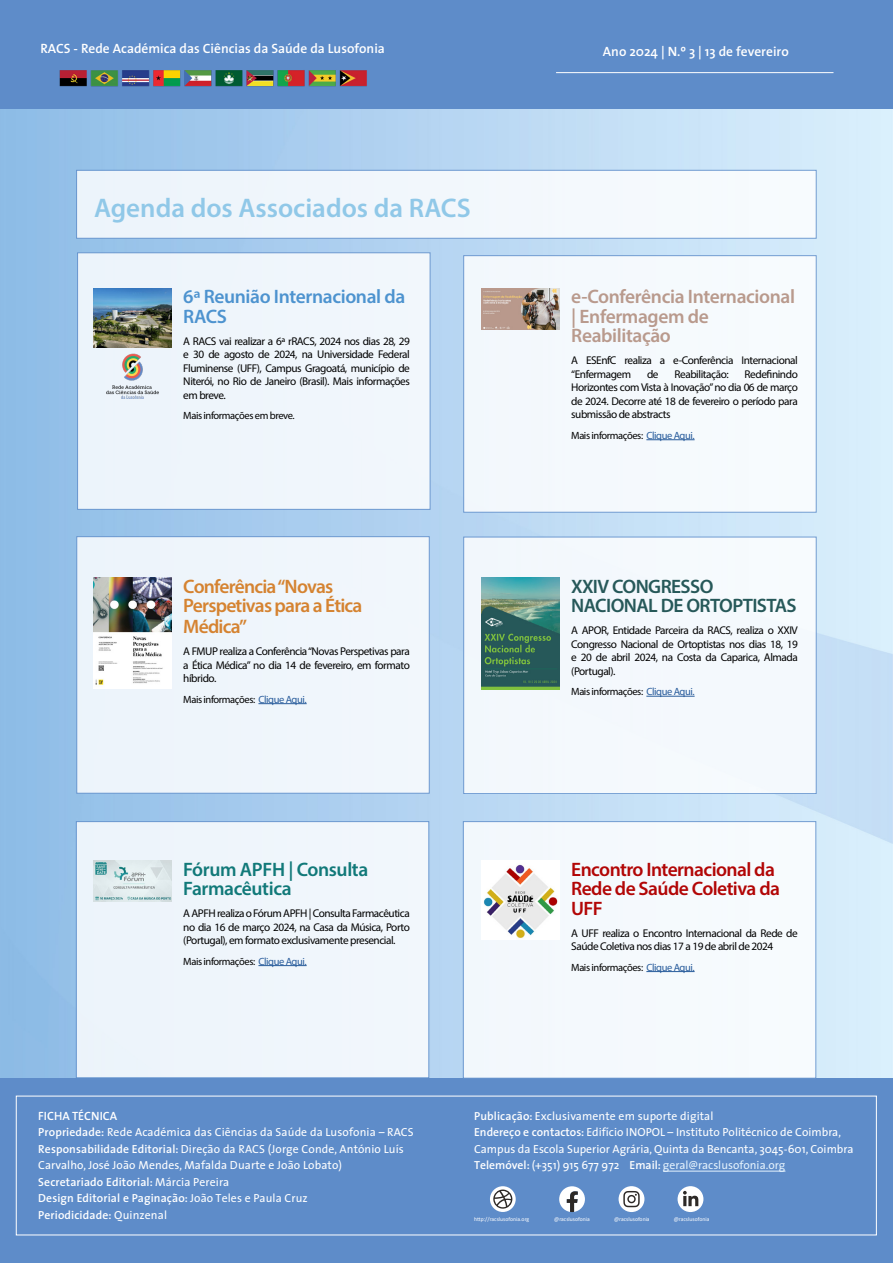
<style>
.page{position:relative;width:893px;height:1263px;background:#fff}
.page>*{position:absolute;margin:0;border:0;box-sizing:border-box;transform-origin:0 0}
.t1{font:600 27px "Myriad Pro";color:#90c8e8}
.t2{font:600 19.5px/19.5px "Myriad Pro";letter-spacing:-.02em;color:#b99a8d}
.t3{font:600 19.5px/19.5px "Myriad Pro";letter-spacing:-.03em;color:#b20606}
.t4{font:600 19.5px/20.2px "Myriad Pro";letter-spacing:-.04em;color:#d58331}
.t5{font:600 19.5px/19.5px "Myriad Pro";letter-spacing:-.03em;color:#265859}
.t6{font:600 19.5px/19.5px "Myriad Pro";letter-spacing:-.02em;color:#117979}
.t7{font:600 19.5px/19.5px "Myriad Pro";letter-spacing:-.02em;color:#4d93cf}
.t8{font:600 13.5px "The Sans";color:#fff}
.t9{font:600 12px "The Sans";color:#fff}
.t10{font:11.7px/16.5px "The Sans";letter-spacing:.005em;color:#fff}
.t11{font:11.25px/13.5px "Myriad Pro";letter-spacing:-.04em;color:#000;text-align:justify}
.t12{font:10.5px "Myriad Pro";letter-spacing:-.04em;color:#000}
.t13{font:5.7px "Calibri";color:#fff}
.s1{color:#275b9b}
.s2{font-weight:600}
.s3{color:#e3f1fc}
</style>
<div class="page">
<img style="left:0;top:108px;width:893px;height:970px">
<div style="left:0;top:0;width:893px;height:108px;background:#5e8cc9"></div>
<img style="left:59px;top:70px;width:308px;height:17px">
<hr style="left:556px;top:72px;width:277px;height:1px;background:#fff">
<div style="left:0;top:1078px;width:893px;height:185px;background:#5e8cc9"></div>
<hr style="left:663px;top:1171px;width:122px;height:1px;background:#e3f1fc">
<svg style="left:559px;top:1186px;width:26px;height:26px"></svg>
<div style="left:619px;top:1186px;width:25px;height:26px;background:#fff;border-radius:50%"></div>
<svg style="left:623px;top:1191px;width:17px;height:16px"></svg>
<svg style="left:490px;top:1186px;width:26px;height:26px"></svg>
<svg style="left:493px;top:1189px;width:19px;height:19px"></svg>
<div style="left:678px;top:1186px;width:25px;height:26px;background:#fff;border-radius:50%"></div>
<svg style="left:683px;top:1191px;width:15px;height:15px"></svg>
<div style="left:77px;top:253px;width:353px;height:256px;background:#eff6fc"></div>
<div style="left:76px;top:170px;width:740px;height:68px;background:#f2f7fc;border:1px solid #5d8cc9"></div>
<div style="left:77px;top:536px;width:352px;height:257px;background:#eff6fc"></div>
<div style="left:76px;top:821px;width:353px;height:257px;background:#eff5fc;border:1px solid #5d8cc9"></div>
<div style="left:463px;top:255px;width:353px;height:257px;background:#f5f9fd;border:1px solid #5d8cc9"></div>
<div style="left:463px;top:537px;width:353px;height:257px;background:#f4f9fd;border:1px solid #5d8cc9"></div>
<div style="left:463px;top:821px;width:353px;height:257px;background:#f5f9fd;border:1px solid #5d8cc9"></div>
<hr style="left:646px;top:971px;width:49px;height:1px;background:#275b9b">
<hr style="left:646px;top:696px;width:49px;height:1px;background:#275b9b">
<hr style="left:258px;top:965px;width:49px;height:1px;background:#275b9b">
<hr style="left:646px;top:439px;width:49px;height:1px;background:#275b9b">
<hr style="left:258px;top:703px;width:49px;height:1px;background:#275b9b">
<img style="left:484px;top:864px;width:74px;height:74px">
<img style="left:482px;top:578px;width:77px;height:111px">
<img style="left:94px;top:861px;width:77px;height:40px">
<img style="left:481px;top:288px;width:78px;height:41px">
<img style="left:93px;top:289px;width:78px;height:58px">
<img style="left:94px;top:578px;width:77px;height:111px">
<img style="left:106px;top:353px;width:53px;height:46px">
<p class="t8" style="left:40px;top:37px;width:346px">RACS - Rede Académica das Ciências da Saúde da Lusofonia</p>
<p class="t8" style="left:603px;top:41px;width:187px">Ano 2024 | N.º 3 | 13 de fevereiro</p>
<h1 class="t1" style="left:94px;top:191px;width:378px">Agenda dos Associados da RACS</h1>
<h2 class="t7" style="left:183px;top:286px;width:224px">6ª Reunião Internacional da<br>RACS</h2>
<p class="t11" style="left:183px;top:334px;width:228px">A RACS vai realizar a 6ª rRACS, 2024 nos dias 28, 29 e 30 de agosto de 2024, na Universidade Federal Fluminense (UFF), Campus Gragoatá, município de Niterói, no Rio de Janeiro (Brasil). Mais informações em breve.</p>
<p class="t12" style="left:183px;top:409px;width:113px">Mais informações em breve.</p>
<h2 class="t4" style="left:183px;top:575px;width:181px">Conferência “Novas<br>Perspetivas para a Ética<br>Médica”</h2>
<p class="t11" style="left:183px;top:644px;width:228px">A FMUP realiza a Conferência “Novas Perspetivas para a Ética Médica” no dia 14 de fevereiro, em formato híbrido.</p>
<p class="t12" style="left:183px;top:693px;width:125px">Mais informações: <span class="s1">Clique Aqui.</span></p>
<h2 class="t6" style="left:183px;top:859px;width:187px">Fórum APFH | Consulta<br>Farmacêutica</h2>
<p class="t11" style="left:183px;top:906px;width:228px">A APFH realiza o Fórum APFH | Consulta Farmacêutica no dia 16 de março 2024, na Casa da Música, Porto (Portugal), em formato exclusivamente presencial.</p>
<p class="t12" style="left:183px;top:954px;width:125px">Mais informações: <span class="s1">Clique Aqui.</span></p>
<h2 class="t2" style="left:571px;top:286px;width:225px">e-Conferência Internacional | Enfermagem de<br>Reabilitação</h2>
<p class="t11" style="left:571px;top:353px;width:228px">A ESEnfC realiza a e-Conferência Internacional “Enfermagem</p>
<p class="t11" style="left:571px;top:367px;width:228px;text-indent:173px">Redefinindo Horizontes com Vista à Inovação” no dia 06 de março de 2024. Decorre até 18 de fevereiro o período para submissão de abstracts</p>
<p class="t12" style="left:571px;top:429px;width:125px">Mais informações: <span class="s1">Clique Aqui.</span></p>
<p class="t11" style="left:647px;top:367px;width:13px">de</p>
<p class="t11" style="left:674px;top:367px;width:56px">Reabilitação:</p>
<h2 class="t5" style="left:571px;top:576px;width:227px">XXIV CONGRESSO<br>NACIONAL DE ORTOPTISTAS</h2>
<p class="t11" style="left:571px;top:623px;width:228px">A APOR, Entidade Parceira da RACS, realiza o XXIV Congresso Nacional de Ortoptistas nos dias 18, 19 e 20 de abril 2024, na Costa da Caparica, Almada (Portugal).</p>
<p class="t12" style="left:571px;top:685px;width:125px">Mais informações: <span class="s1">Clique Aqui.</span></p>
<h2 class="t3" style="left:571px;top:859px;width:210px">Encontro Internacional da<br>Rede de Saúde Coletiva da<br>UFF</h2>
<p class="t11" style="left:571px;top:926px;width:228px">A UFF realiza o Encontro Internacional da Rede de<br>Saúde Coletiva nos dias 17 a 19 de abril de 2024</p>
<p class="t12" style="left:571px;top:960px;width:125px">Mais informações: <span class="s1">Clique Aqui.</span></p>
<p class="t9" style="left:38px;top:1106px;width:80px">FICHA TÉCNICA</p>
<p class="t10" style="left:38px;top:1124px;width:377px"><span class="s2">Propriedade:</span> Rede Académica das Ciências da Saúde da Lusofonia – RACS <span class="s2">Responsabilidade Editorial:</span> Direção da RACS (Jorge Conde, António Luís Carvalho, José João Mendes, Mafalda Duarte e João Lobato)<br><span class="s2">Secretariado Editorial:</span> Márcia Pereira<br><span class="s2">Design Editorial e Paginação:</span> João Teles e Paula Cruz<br><span class="s2">Periodicidade:</span> Quinzenal</p>
<p class="t10" style="left:474px;top:1107px;width:381px"><span class="s2">Publicação:</span> Exclusivamente em suporte digital<br><span class="s2">Endereço e contactos:</span> Edifício INOPOL – Instituto Politécnico de Coimbra, Campus da Escola Superior Agrária, Quinta da Bencanta, 3045-601, Coimbra <span class="s2">Telemóvel:</span> (+351) 915 677 972 <span class="s2">Email:</span> <span class="s3">geral@racslusofonia.org</span></p>
<p class="t13" style="left:474px;top:1215px;width:57px">http://racslusofonia.org</p>
<p class="t13" style="left:554px;top:1215px;width:37px">@racslusofonia</p>
<p class="t13" style="left:614px;top:1215px;width:37px">@racslusofonia</p>
<p class="t13" style="left:674px;top:1215px;width:37px">@racslusofonia</p>
</div>
